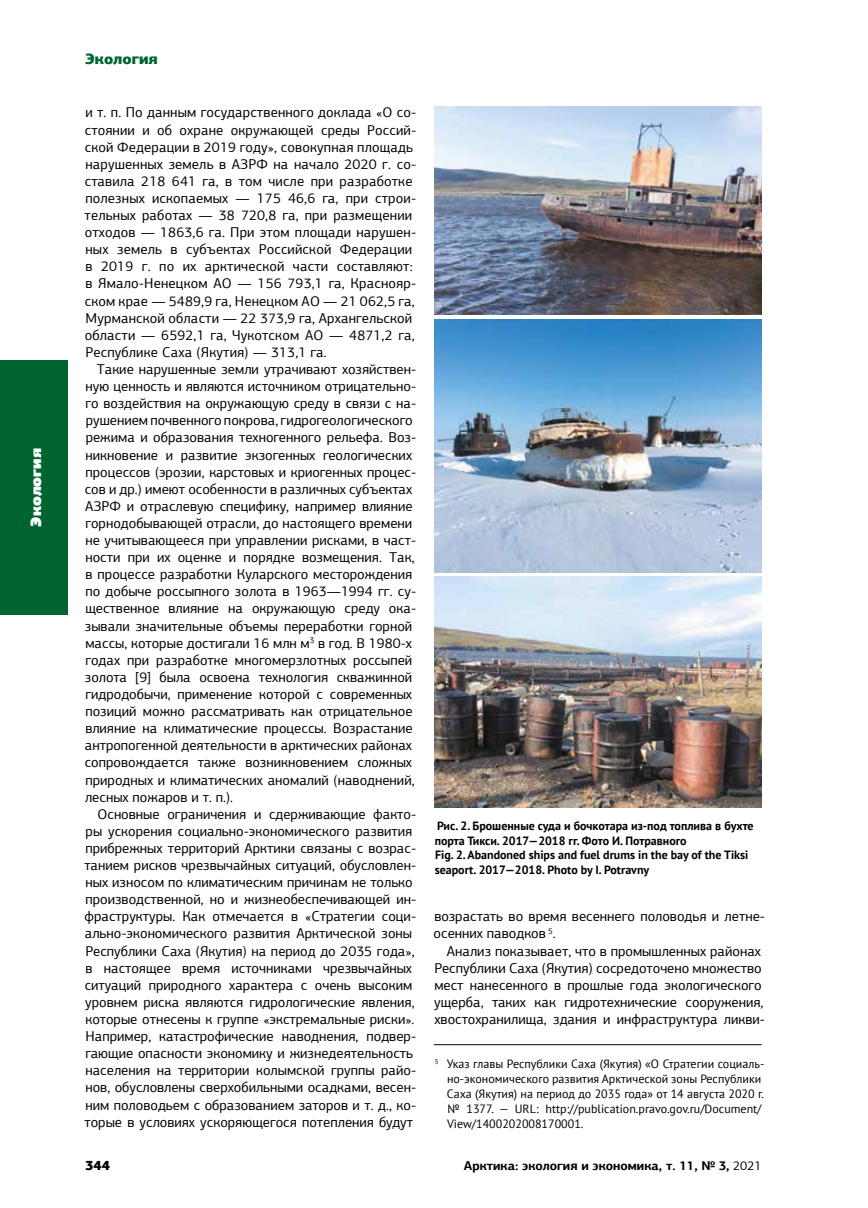
<style>
.page{position:relative;width:868px;height:1208px;background:#fff}
.page>*{position:absolute;margin:0;border:0;box-sizing:border-box;transform-origin:0 0}
.t1{font:900 15px "PF Agora Sans Pro";color:#fff}
.t2{font:900 15px "PF Agora Sans Pro";color:#006430}
.t3{font:14.25px/17.1px "PF Agora Sans Pro";color:#000}
.t4{font:900 13.5px "PF Agora Sans Pro";color:#000}
.t5{font:700 12.75px "PF Agora Sans Pro";color:#000}
.t6{font:12px/15px "PT Sans";color:#000}
.t7{font:700 12px/14.4px "PT Sans";color:#000}
.s1{font-weight:400}
</style>
<div class="page">
<div style="left:0;top:360px;width:68px;height:254px;background:#006430"></div>
<img style="left:434px;top:107px;width:327px;height:208px">
<img style="left:434px;top:319px;width:327px;height:253px">
<img style="left:434px;top:577px;width:327px;height:230px">
<hr style="left:434px;top:1044px;width:327px;height:1px;background:#000">
<p class="t1" style="left:26px;top:527px;width:80px;rotate:-90deg">Экология</p>
<p class="t2" style="left:85px;top:49px;width:74px">Экология</p>
<p class="t3" style="left:85px;top:104px;width:333px">и т. п. По данным государственного доклада «О со&shy;стоянии и об охране окружающей среды Россий&shy;ской Федерации в 2019 году», совокупная площадь нарушенных земель в АЗРФ на начало 2020 г. со&shy;ставила 218 641 га, в том числе при разработке полезных ископаемых — 175 46,6 га, при строи&shy;тельных работах — 38 720,8 га, при размещении отходов — 1863,6 га. При этом площади нарушен&shy;ных земель в субъектах Российской Федерации в 2019 г. по их арктической части составляют: в Ямало-Ненецком АО — 156 793,1 га, Краснояр&shy;ском крае — 5489,9 га, Ненецком АО — 21 062,5 га, Мурманской области — 22 373,9 га, Архангельской области — 6592,1 га, Чукотском АО — 4871,2 га, Республике Саха (Якутия) — 313,1 га.</p>
<p class="t3" style="left:85px;top:360px;width:333px;text-indent:12px">Такие нарушенные земли утрачивают хозяйствен&shy;ную ценность и являются источником отрицательно&shy;го воздействия на окружающую среду в связи с на&shy;рушением почвенного покрова, гидрогеологического режима и образования техногенного рельефа. Воз&shy;никновение и развитие экзогенных геологических процессов (эрозии, карстовых и криогенных процес&shy;сов и др.) имеют особенности в различных субъектах АЗРФ и отраслевую специфику, например влияние горнодобывающей отрасли, до настоящего времени не учитывающееся при управлении рисками, в част&shy;ности при их оценке и порядке возмещения. Так, в процессе разработки Куларского месторождения по добыче россыпного золота в 1963—1994 гг. су&shy;щественное влияние на окружающую среду ока&shy;зывали значительные объемы переработки горной массы, которые достигали 16 млн м<sup>3</sup> в год. В 1980‑х годах при разработке многомерзлотных россыпей золота [9] была освоена технология скважинной гидродобычи, применение которой с современных позиций можно рассматривать как отрицательное влияние на климатические процессы. Возрастание антропогенной деятельности в арктических районах сопровождается также возникновением сложных природных и климатических аномалий (наводнений, лесных пожаров и т. п.).</p>
<p class="t3" style="left:85px;top:805px;width:333px;text-indent:13px">Основные ограничения и сдерживающие факто&shy;ры ускорения социально-экономического развития прибрежных территорий Арктики связаны с возрас&shy;танием рисков чрезвычайных ситуаций, обусловлен&shy;ных износом по климатическим причинам не только производственной, но и жизнеобеспечивающей ин&shy;фраструктуры. Как отмечается в «Стратегии соци&shy;ально-экономического развития Арктической зоны Республики Саха (Якутия) на период до 2035 года», в настоящее время источниками чрезвычайных ситуаций природного характера с очень высоким уровнем риска являются гидрологические явления, которые отнесены к группе «экстремальные риски».<br>Например, катастрофические наводнения, подвер&shy;гающие опасности экономику и жизнедеятельность населения на территории колымской группы райо&shy;нов, обусловлены сверхобильными осадками, весен&shy;ним половодьем с образованием заторов и т. д., ко&shy;торые в условиях ускоряющегося потепления будут</p>
<p class="t7" style="left:434px;top:819px;width:320px">Рис. 2. Брошенные суда и бочкотара из-под топлива в бухте порта Тикси. 2017—2018 гг. Фото И. Потравного<br>Fig. 2. Abandoned ships and fuel drums in the bay of the Tiksi seaport. 2017—2018. Photo by I. Potravny</p>
<p class="t3" style="left:433px;top:908px;width:333px">возрастать во время весеннего половодья и летне&shy;осенних паводков <sup>5</sup>.</p>
<p class="t3" style="left:434px;top:942px;width:332px;text-indent:13px">Анализ показывает, что в промышленных районах Республики Саха (Якутия) сосредоточено множество мест нанесенного в прошлые года экологического ущерба, таких как гидротехнические сооружения, хвостохранилища, здания и инфраструктура ликви-</p>
<p class="t6" style="left:447px;top:1056px;width:319px;text-indent:-12px"><sup>5</sup> Указ главы Республики Саха (Якутия) «О Стратегии социаль&shy;но-экономического развития Арктической зоны Республики Саха (Якутия) на период до 2035 года» от 14 августа 2020 г. № 1377. — URL: http://publication.pravo.gov.ru/Document/ View/1400202008170001.</p>
<p class="t4" style="left:85px;top:1156px;width:26px">344</p>
<p class="t5" style="left:464px;top:1157px;width:299px">Арктика: экология и экономика, т. 11, № 3, <span class="s1">2021</span></p>
</div>
